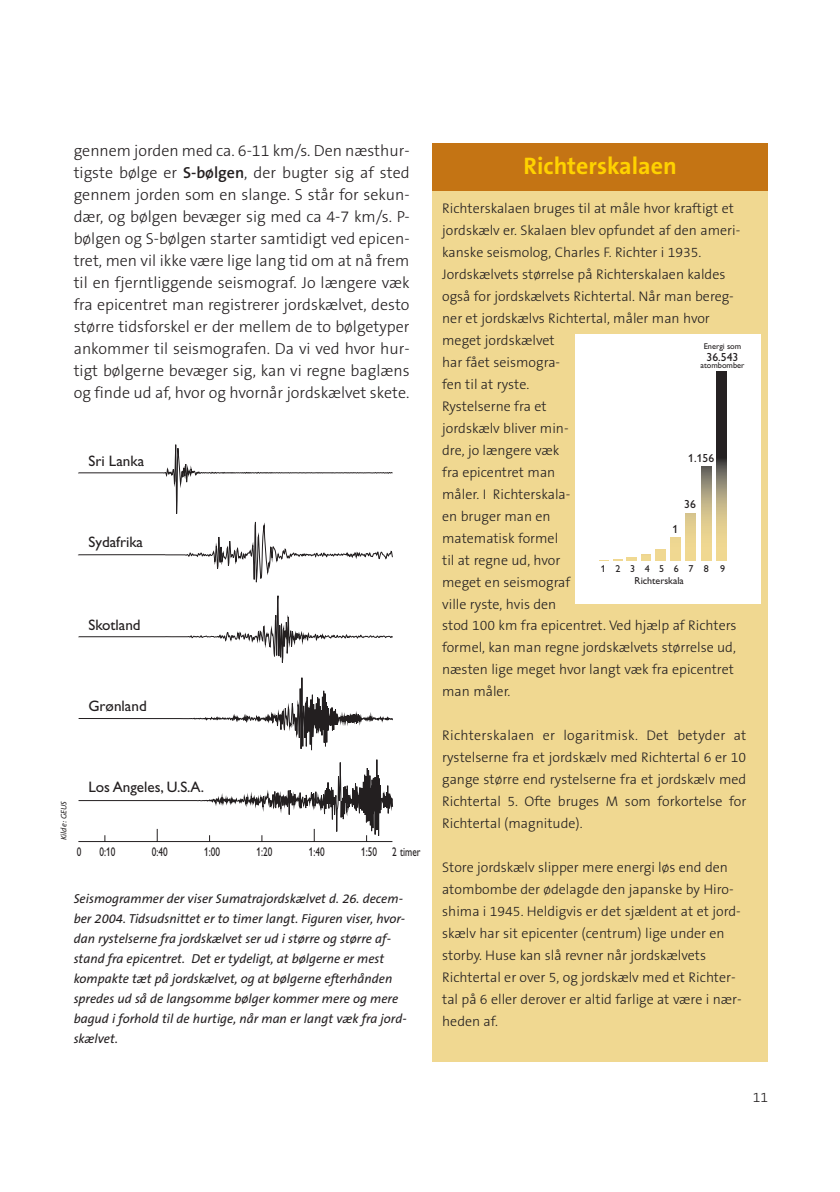
<style>
.page{position:relative;width:840px;height:1192px;background:#fff}
.page>*{position:absolute;margin:0;border:0;box-sizing:border-box;transform-origin:0 0}
.t1{font:700 24px "The Sans B7";color:#ffd200}
.t2{font:300 16px/22px "The Sans B3";color:#231f20;text-align:justify}
.t3{font:15.2px "Gill Alt One";color:#231f20}
.t4{font:300 14px/22px "The Sans B3";color:#231f20}
.t5{font:italic 13px/20px "The Sans B5 Plain";color:#231f20}
.t6{font:12.6px "Gill Alt One";color:#231f20;scale:.73 1}
.t7{font:11.8px "Gill Alt One";color:#231f20}
.t8{font:10px/11.8px "Gill Alt One";color:#231f20}
.t9{font:8.4px "Gill Alt One";color:#231f20}
.t10{font:italic 8px "The Sans B5 Plain";letter-spacing:-.005em;color:#231f20}
.s1{font-family:"The Sans B6";font-weight:600}
</style>
<div class="page">
<svg style="left:78px;top:445px;width:315px;height:218px"></svg>
<svg style="left:78px;top:677px;width:315px;height:166px"></svg>
<div style="left:432px;top:144px;width:336px;height:918px;background:#f0d891"></div>
<div style="left:432px;top:144px;width:336px;height:47px;background:#c47414"></div>
<div style="left:575px;top:335px;width:186px;height:269px;background:#fff"></div>
<div style="left:670px;top:537px;width:10px;height:24px;background:#f0d891"></div>
<svg style="left:599px;top:549px;width:66px;height:12px"></svg>
<svg style="left:686px;top:513px;width:10px;height:48px"></svg>
<svg style="left:701px;top:466px;width:10px;height:95px"></svg>
<svg style="left:717px;top:371px;width:10px;height:190px"></svg>
<p class="t2" style="left:74px;top:140px;width:337px">gennem jorden med ca. 6-11 km/s. Den næsthur&shy;tigste bølge er <span class="s1">S-bølgen</span>, der bugter sig af sted gennem jorden som en slange. S står for sekun&shy;dær, og bølgen bevæger sig med ca 4-7 km/s. P&shy;bølgen og S-bølgen starter samtidigt ved epicen&shy;tret, men vil ikke være lige lang tid om at nå frem til en fjerntliggende seismograf. Jo længere væk fra epicentret man registrerer jordskælvet, desto større tidsforskel er der mellem de to bølgetyper ankommer til seismografen. Da vi ved hvor hur&shy;tigt bølgerne bevæger sig, kan vi regne baglæns og finde ud af, hvor og hvornår jordskælvet skete.</p>
<p class="t3" style="left:88px;top:455px;width:57px">Sri Lanka</p>
<p class="t3" style="left:88px;top:537px;width:56px">Sydafrika</p>
<p class="t3" style="left:88px;top:620px;width:54px">Skotland</p>
<p class="t3" style="left:88px;top:700px;width:60px">Grønland</p>
<p class="t10" style="left:60px;top:840px;width:41px;rotate:-90deg">Kilde: GEUS</p>
<p class="t3" style="left:88px;top:782px;width:117px">Los Angeles, U.S.A.</p>
<p class="t6" style="left:77px;top:847px;width:8px">0</p>
<p class="t6" style="left:100px;top:847px;width:23px">0:10</p>
<p class="t6" style="left:152px;top:847px;width:23px">0:40</p>
<p class="t6" style="left:204px;top:847px;width:23px">1:00</p>
<p class="t6" style="left:257px;top:847px;width:23px">1:20</p>
<p class="t6" style="left:309px;top:847px;width:23px">1:40</p>
<p class="t6" style="left:361px;top:847px;width:83px">1:50 2 timer</p>
<p class="t5" style="left:74px;top:890px;width:334px">Seismogrammer der viser Sumatrajordskælvet d. 26. decem&shy;ber 2004. Tidsudsnittet er to timer langt. Figuren viser, hvor&shy;dan rystelserne fra jordskælvet ser ud i større og større af&shy;stand fra epicentret. Det er tydeligt, at bølgerne er mest kompakte tæt på jordskælvet, og at bølgerne efterhånden spredes ud så de langsomme bølger kommer mere og mere bagud i forhold til de hurtige, når man er langt væk fra jord&shy;skælvet.</p>
<h1 class="t1" style="left:524px;top:154px;width:155px">Richterskalaen</h1>
<p class="t4" style="left:442px;top:198px;width:300px">Richterskalaen bruges til at måle hvor kraftigt et jordskælv er. Skalaen blev opfundet af den ameri&shy;kanske seismolog, Charles F. Richter i 1935.<br>Jordskælvets størrelse på Richterskalaen kaldes også for jordskælvets Richtertal. Når man bereg&shy;ner et jordskælvs Richtertal, måler man hvor meget jordskælvet<br>har fået seismogra-<br>fen til at ryste.<br>Rystelserne fra et<br>jordskælv bliver min-<br>dre, jo længere væk<br>fra epicentret man<br>måler. I Richterskala-<br>en bruger man en<br>matematisk formel<br>til at regne ud, hvor<br>meget en seismograf<br>ville ryste, hvis den<br>stod 100 km fra epicentret. Ved hjælp af Richters formel, kan man regne jordskælvets størrelse ud, næsten lige meget hvor langt væk fra epicentret man måler.</p>
<p class="t4" style="left:442px;top:725px;width:306px;text-align:justify">Richterskalaen er logaritmisk. Det betyder at rystelserne fra et jordskælv med Richtertal 6 er 10 gange større end rystelserne fra et jordskælv med Richtertal 5. Ofte bruges M som forkortelse for Richtertal (magnitude).</p>
<p class="t4" style="left:442px;top:857px;width:301px">Store jordskælv slipper mere energi løs end den atombombe der ødelagde den japanske by Hiro&shy;shima i 1945. Heldigvis er det sjældent at et jord&shy;skælv har sit epicenter (centrum) lige under en storby. Huse kan slå revner når jordskælvets Richtertal er over 5, og jordskælv med et Richter&shy;tal på 6 eller derover er altid farlige at være i nær&shy;heden af.</p>
<p class="t9" style="left:704px;top:343px;width:39px">Energi som</p>
<p class="t7" style="left:707px;top:352px;width:33px">36.543</p>
<p class="t9" style="left:700px;top:362px;width:46px">atombomber</p>
<p class="t7" style="left:688px;top:453px;width:27px">1.156</p>
<p class="t7" style="left:684px;top:500px;width:13px">36</p>
<p class="t7" style="left:672px;top:525px;width:7px">1</p>
<p class="t8" style="left:635px;top:564px;width:51px;text-indent:-34px">1234<br>Richterskala</p>
<p class="t8" style="left:659px;top:564px;width:67px">5678 9</p>
<p class="t4" style="left:753px;top:1087px;width:17px">11</p>
</div>
